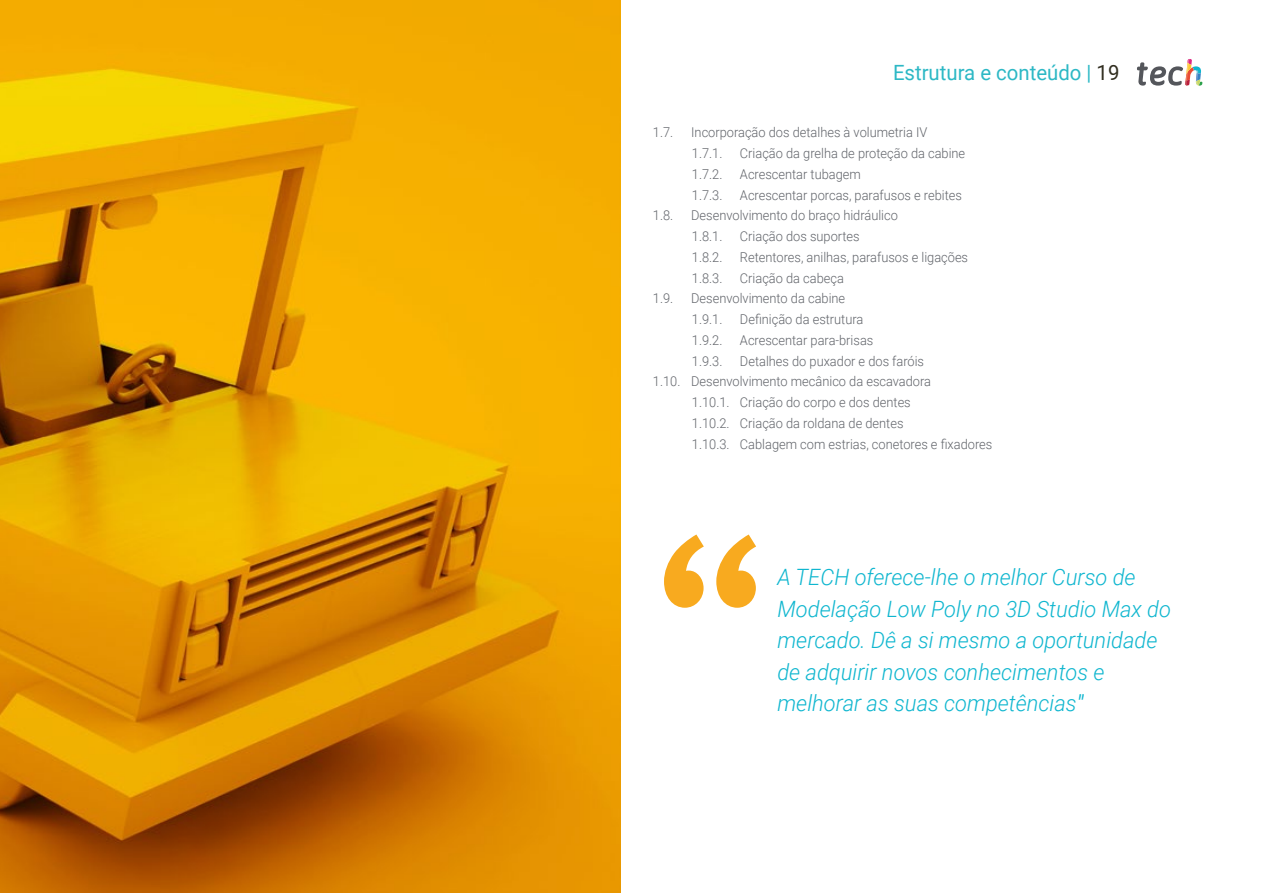
<style>
.page{position:relative;width:1263px;height:893px;background:#fff}
.page>*{position:absolute;margin:0;border:0;box-sizing:border-box;transform-origin:0 0}
.t1{font:italic 300 22.5px/31.5px "Roboto";color:#0fb6cf}
.t2{font:21px "Roboto";color:#2db8c5}
.t3{font:300 13.5px/20.7px "Roboto";color:#61646a;scale:.95 1}
.s1{color:#312e20}
.s2{font-weight:400}
</style>
<div class="page">
<img style="left:0;top:0;width:621px;height:893px">
<svg style="left:1137px;top:59px;width:65px;height:27px"></svg>
<svg style="left:664px;top:534px;width:92px;height:74px"></svg>
<h2 class="t2" style="left:893px;top:57px;width:228px">Estrutura e conteúdo | <span class="s1">19</span></h2>
<p class="t3" style="left:653px;top:122px;width:23px">1.7.</p>
<p class="t3" style="left:691px;top:122px;width:250px">Incorporação dos detalhes à volumetria IV<br>1.7.1.</p>
<p class="t3" style="left:740px;top:143px;width:239px">Criação da grelha de proteção da cabine</p>
<p class="t3" style="left:692px;top:163px;width:34px">1.7.2.</p>
<p class="t3" style="left:740px;top:163px;width:129px">Acrescentar tubagem</p>
<p class="t3" style="left:692px;top:184px;width:34px">1.7.3.</p>
<p class="t3" style="left:740px;top:184px;width:235px">Acrescentar porcas, parafusos e rebites</p>
<p class="t3" style="left:653px;top:205px;width:23px">1.8.</p>
<p class="t3" style="left:691px;top:205px;width:219px">Desenvolvimento do braço hidráulico<br>1.8.1.</p>
<p class="t3" style="left:740px;top:226px;width:128px">Criação dos suportes</p>
<p class="t3" style="left:692px;top:246px;width:34px">1.8.2.</p>
<p class="t3" style="left:740px;top:246px;width:242px">Retentores, anilhas, parafusos e ligações</p>
<p class="t3" style="left:692px;top:267px;width:34px">1.8.3.</p>
<p class="t3" style="left:740px;top:267px;width:111px">Criação da cabeça</p>
<p class="t3" style="left:653px;top:288px;width:23px">1.9.</p>
<p class="t3" style="left:691px;top:288px;width:164px">Desenvolvimento da cabine<br>1.9.1.</p>
<p class="t3" style="left:740px;top:309px;width:131px">Definição da estrutura</p>
<p class="t3" style="left:692px;top:329px;width:34px">1.9.2.</p>
<p class="t3" style="left:740px;top:329px;width:142px">Acrescentar para-brisas</p>
<p class="t3" style="left:692px;top:350px;width:34px">1.9.3.</p>
<p class="t3" style="left:740px;top:350px;width:195px">Detalhes do puxador e dos faróis</p>
<p class="t3" style="left:653px;top:371px;width:294px">1.10. Desenvolvimento mecânico da escavadora</p>
<p class="t3" style="left:692px;top:392px;width:232px">1.10.1. Criação do corpo e dos dentes</p>
<p class="t3" style="left:692px;top:412px;width:224px">1.10.2. Criação da roldana de dentes</p>
<p class="t3" style="left:692px;top:433px;width:318px">1.10.3. Cablagem com estrias, conetores e fixadores</p>
<h1 class="t1" style="left:777px;top:561px;width:395px">A TECH oferece-lhe o melhor Curso de Modelação Low Poly no 3D Studio Max do mercado. Dê a si mesmo a oportunidade de adquirir novos conhecimentos e melhorar as suas competências<span class="s2">"</span></h1>
</div>
